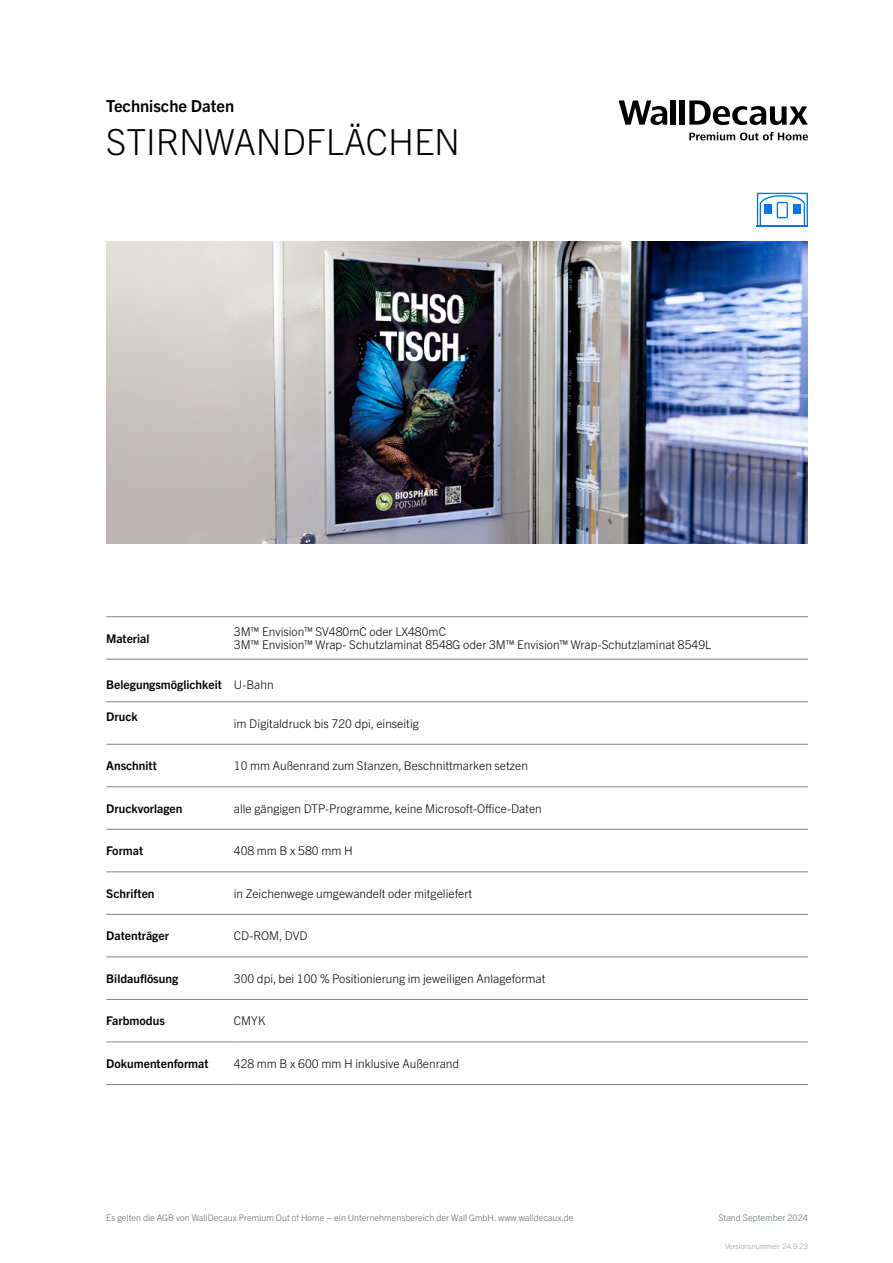
<style>
.page{position:relative;width:893px;height:1263px;background:#fff}
.page>*{position:absolute;margin:0;border:0;box-sizing:border-box;transform-origin:0 0}
.t1{font:300 36px "Trade Gothic Next LT Pro";color:#000}
.t2{font:700 16.5px "Trade Gothic Next LT Pro";color:#000}
.t3{font:300 12px/12.8px "Trade Gothic Next LT Pro";color:#000}
.t4{font:700 12px "Trade Gothic Next LT Pro";color:#000}
.t5{font:300 9px "Trade Gothic Next LT Pro";color:#646463}
.t6{font:300 9px "Trade Gothic Next LT Pro";color:#5d6668}
.t7{font:300 7.5px "Trade Gothic Next LT Pro";color:#98989c}
.s1{font-weight:300}
</style>
<div class="page">
<hr style="left:234px;top:659px;width:574px;height:1px;background:#828282">
<hr style="left:234px;top:744px;width:574px;height:1px;background:#828282">
<hr style="left:234px;top:786px;width:574px;height:1px;background:#828282">
<hr style="left:234px;top:829px;width:574px;height:1px;background:#828282">
<hr style="left:234px;top:871px;width:574px;height:1px;background:#828282">
<hr style="left:234px;top:914px;width:574px;height:1px;background:#828282">
<hr style="left:234px;top:956px;width:574px;height:1px;background:#828282">
<hr style="left:234px;top:701px;width:574px;height:1px;background:#828282">
<hr style="left:234px;top:999px;width:574px;height:1px;background:#828282">
<hr style="left:234px;top:1041px;width:574px;height:1px;background:#828282">
<hr style="left:234px;top:1084px;width:574px;height:1px;background:#828282">
<hr style="left:234px;top:616px;width:574px;height:1px;background:#828282">
<hr style="left:106px;top:616px;width:128px;height:1px;background:#828282">
<hr style="left:106px;top:659px;width:128px;height:1px;background:#828282">
<hr style="left:106px;top:701px;width:128px;height:1px;background:#828282">
<hr style="left:106px;top:744px;width:128px;height:1px;background:#828282">
<hr style="left:106px;top:786px;width:128px;height:1px;background:#828282">
<hr style="left:106px;top:829px;width:128px;height:1px;background:#828282">
<hr style="left:106px;top:871px;width:128px;height:1px;background:#828282">
<hr style="left:106px;top:914px;width:128px;height:1px;background:#828282">
<hr style="left:106px;top:956px;width:128px;height:1px;background:#828282">
<hr style="left:106px;top:999px;width:128px;height:1px;background:#828282">
<hr style="left:106px;top:1041px;width:128px;height:1px;background:#828282">
<hr style="left:106px;top:1084px;width:128px;height:1px;background:#828282">
<img style="left:106px;top:241px;width:702px;height:303px">
<div style="left:671px;top:100px;width:5px;height:25px;background:#000"></div>
<div style="left:679px;top:100px;width:5px;height:25px;background:#000"></div>
<svg style="left:689px;top:100px;width:119px;height:25px"></svg>
<svg style="left:619px;top:100px;width:48px;height:25px"></svg>
<svg style="left:689px;top:132px;width:119px;height:8px"></svg>
<svg style="left:757px;top:193px;width:51px;height:32px"></svg>
<hr style="left:757px;top:225px;width:51px;height:2px;background:#0873f0">
<h2 class="t2" style="left:106px;top:94px;width:129px">Technische Daten</h2>
<h1 class="t1" style="left:106px;top:117px;width:355px">STIRNWANDFLÄCHEN</h1>
<p class="t4" style="left:106px;top:630px;width:45px">Material</p>
<p class="t3" style="left:234px;top:625px;width:479px">3M™ Envision™ SV480mC oder LX480mC<br>3M™ Envision™ Wrap- Schutzlaminat 8548G oder 3M™ Envision™ Wrap-Schutzlaminat 8549L</p>
<p class="t4" style="left:106px;top:676px;width:169px">Belegungsmöglichkeit <span class="s1">U-Bahn</span></p>
<p class="t4" style="left:106px;top:708px;width:33px">Druck</p>
<p class="t3" style="left:234px;top:716px;width:187px">im Digitaldruck bis 720 dpi, einseitig</p>
<p class="t4" style="left:106px;top:757px;width:52px">Anschnitt</p>
<p class="t3" style="left:234px;top:759px;width:296px">10 mm Außenrand zum Stanzen, Beschnittmarken setzen</p>
<p class="t4" style="left:106px;top:800px;width:78px">Druckvorlagen</p>
<p class="t3" style="left:234px;top:801px;width:309px">alle gängigen DTP-Programme, keine Microsoft-Office-Daten</p>
<p class="t4" style="left:106px;top:842px;width:38px">Format</p>
<p class="t3" style="left:234px;top:844px;width:120px">408 mm B x 580 mm H</p>
<p class="t4" style="left:106px;top:885px;width:50px">Schriften</p>
<p class="t3" style="left:234px;top:886px;width:240px">in Zeichenwege umgewandelt oder mitgeliefert</p>
<p class="t4" style="left:106px;top:927px;width:64px">Datenträger</p>
<p class="t3" style="left:234px;top:929px;width:75px">CD-ROM, DVD</p>
<p class="t4" style="left:106px;top:970px;width:73px">Bildauflösung</p>
<p class="t3" style="left:234px;top:971px;width:313px">300 dpi, bei 100 % Positionierung im jeweiligen Anlageformat</p>
<p class="t4" style="left:106px;top:1012px;width:60px">Farbmodus</p>
<p class="t3" style="left:234px;top:1014px;width:33px">CMYK</p>
<p class="t4" style="left:106px;top:1055px;width:104px">Dokumentenformat</p>
<p class="t3" style="left:234px;top:1056px;width:227px">428 mm B x 600 mm H inklusive Außenrand</p>
<p class="t5" style="left:106px;top:1211px;width:469px">Es gelten die AGB von WallDecaux Premium Out of Home – ein Unternehmensbereich der Wall GmbH. www.walldecaux.de</p>
<p class="t6" style="left:718px;top:1211px;width:91px">Stand September 2024</p>
<p class="t7" style="left:725px;top:1241px;width:84px">Versionsnummer: 24.9.23</p>
</div>
